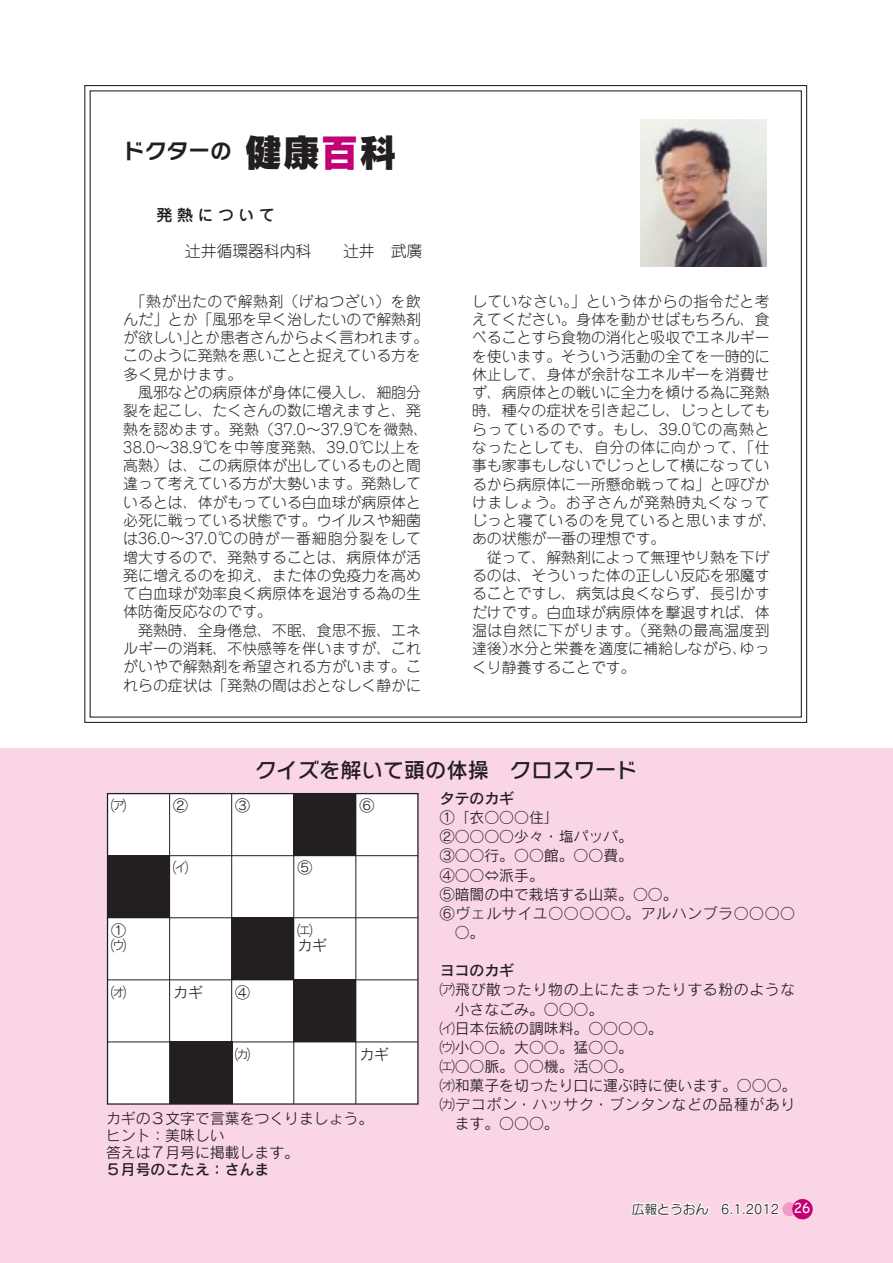
<style>
.page{position:relative;width:893px;height:1263px;background:#fff}
.page>*{position:absolute;margin:0;border:0;box-sizing:border-box;transform-origin:0 0}
.t1{font:38.25px "Rodin NTLG Pro EB";color:#231f20}
.t2{font:21.75px "Rodin NTLG Pro B";color:#231f20}
.t3{font:21.3px "Rodin NTLG Pro DB";color:#231f20}
.t4{font:300 15.9px "Jun 101 Pro";letter-spacing:-.01em;color:#231f20}
.t5{font:500 15.9px "Jun 34 Pro";letter-spacing:.285em;color:#231f20}
.t6{font:300 14.85px/18.3px "Jun 101 Pro";color:#231f20}
.t7{font:14.85px/19.2px "Rodin Pro M";color:#231f20}
.t8{font:300 14.85px "Jun 101 Pro";letter-spacing:.03em;color:#231f20}
.t9{font:300 14.85px "Jun 101 Pro";letter-spacing:.06em;color:#231f20}
.t10{font:14.85px "Rodin Pro M";letter-spacing:.04em;color:#231f20}
.t11{font:14.85px "Rodin Pro M";letter-spacing:.045em;color:#231f20}
.t12{font:14.85px "Rodin Pro DB";color:#231f20}
.t13{font:13.8px "Comic Sans MS";color:#fff}
.t14{font:12.75px "Seurat Pro M";color:#231f20}
.s1{color:#c30175}
</style>
<div class="page">
<svg style="left:84px;top:85px;width:724px;height:638px"></svg>
<div style="left:0;top:748px;width:893px;height:515px;background:#fad5e5"></div>
<div style="left:782px;top:1202px;width:14px;height:14px;background:#f499c2;border-radius:50%"></div>
<div style="left:792px;top:1199px;width:21px;height:20px;background:#c30175;border-radius:50%"></div>
<svg style="left:631px;top:1202px;width:79px;height:14px"></svg>
<svg style="left:721px;top:1202px;width:58px;height:13px"></svg>
<svg style="left:125px;top:139px;width:64px;height:24px"></svg>
<svg style="left:209px;top:140px;width:24px;height:23px"></svg>
<svg style="left:243px;top:113px;width:155px;height:76px"></svg>
<img style="left:640px;top:120px;width:126px;height:146px">
<div style="left:108px;top:793px;width:310px;height:311px;background:#fff"></div>
<div style="left:294px;top:793px;width:62px;height:63px;background:#231f20"></div>
<div style="left:232px;top:918px;width:62px;height:62px;background:#231f20"></div>
<div style="left:294px;top:980px;width:62px;height:62px;background:#231f20"></div>
<div style="left:108px;top:855px;width:62px;height:62px;background:#231f20"></div>
<div style="left:170px;top:1041px;width:62px;height:63px;background:#231f20"></div>
<div style="left:107px;top:793px;width:312px;height:312px;border:1px solid #231f20"></div>
<hr style="left:108px;top:855px;width:310px;height:1px;background:#231f20">
<hr style="left:108px;top:917px;width:310px;height:1px;background:#231f20">
<hr style="left:108px;top:979px;width:310px;height:1px;background:#231f20">
<hr style="left:108px;top:1041px;width:310px;height:1px;background:#231f20">
<hr style="left:169px;top:793px;width:1px;height:311px;background:#231f20">
<hr style="left:231px;top:793px;width:1px;height:311px;background:#231f20">
<hr style="left:293px;top:793px;width:1px;height:311px;background:#231f20">
<hr style="left:356px;top:793px;width:1px;height:311px;background:#231f20">
<h2 class="t2" style="left:123px;top:136px;width:110px">ドクターの</h2>
<h1 class="t1" style="left:244px;top:126px;width:155px">健康<span class="s1">百</span>科</h1>
<p class="t5" style="left:125px;top:202px;width:152px">　　発熱について</p>
<p class="t4" style="left:185px;top:238px;width:239px">辻井循環器科内科　　辻井　武廣</p>
<p class="t8" style="left:123px;top:289px;width:299px">　「熱が出たので解熱剤（げねつざい）を飲</p>
<p class="t6" style="left:123px;top:308px;width:299px">んだ」とか「風邪を早く治したいので解熱剤</p>
<p class="t6" style="left:190px;top:327px;width:240px">とか患者さんからよく言われます。</p>
<p class="t6" style="left:123px;top:327px;width:307px">が欲しい」<br>このように発熱を悪いことと捉えている方を多く見かけます。<br>　風邪などの病原体が身体に侵入し、細胞分裂を起こし、たくさんの数に増えますと、発熱を認めます。発熱（37.0〜37.9℃を微熱、<br>38.0〜38.9℃を中等度発熱、39.0℃以上を高熱）は、この病原体が出しているものと間違って考えている方が大勢います。発熱しているとは、体がもっている白血球が病原体と必死に戦っている状態です。ウイルスや細菌は36.0〜37.0℃の時が一番細胞分裂をして増大するので、発熱することは、病原体が活発に増えるのを抑え、また体の免疫力を高めて白血球が効率良く病原体を退治する為の生体防衛反応なのです。<br>　発熱時、全身倦怠、不眠、食思不振、エネルギーの消耗、不快感等を伴いますが、これがいやで解熱剤を希望される方がいます。これらの症状は「発熱の間はおとなしく静かに</p>
<p class="t8" style="left:472px;top:289px;width:299px">していなさい。」という体からの指令だと考</p>
<p class="t6" style="left:472px;top:308px;width:299px">えてください。身体を動かせばもちろん、食</p>
<p class="t6" style="left:472px;top:327px;width:299px">べることすら食物の消化と吸収でエネルギー</p>
<p class="t6" style="left:472px;top:345px;width:299px">を使います。そういう活動の全てを一時的に</p>
<p class="t6" style="left:472px;top:363px;width:299px">休止して、身体が余計なエネルギーを消費せ</p>
<p class="t6" style="left:472px;top:382px;width:299px">ず、病原体との戦いに全力を傾ける為に発熱</p>
<p class="t6" style="left:472px;top:400px;width:299px">時、種々の症状を引き起こし、じっとしても</p>
<p class="t9" style="left:472px;top:417px;width:299px">らっているのです。もし、39.0℃の高熱と</p>
<p class="t8" style="left:472px;top:436px;width:299px">なったとしても、自分の体に向かって、「仕</p>
<p class="t6" style="left:472px;top:455px;width:299px">事も家事もしないでじっとして横になってい</p>
<p class="t6" style="left:472px;top:473px;width:299px">るから病原体に一所懸命戦ってね」と呼びか</p>
<p class="t9" style="left:472px;top:490px;width:299px">けましょう。お子さんが発熱時丸くなって</p>
<p class="t8" style="left:472px;top:509px;width:307px">じっと寝ているのを見ていると思いますが、</p>
<p class="t6" style="left:472px;top:528px;width:195px">あの状態が一番の理想です。</p>
<p class="t6" style="left:472px;top:546px;width:299px">　従って、解熱剤によって無理やり熱を下げ</p>
<p class="t6" style="left:472px;top:564px;width:299px">るのは、そういった体の正しい反応を邪魔す</p>
<p class="t6" style="left:472px;top:583px;width:299px">ることですし、病気は良くならず、長引かす</p>
<p class="t6" style="left:472px;top:601px;width:299px">だけです。白血球が病原体を撃退すれば、体</p>
<p class="t8" style="left:472px;top:618px;width:299px">温は自然に下がります。（発熱の最高温度到</p>
<p class="t6" style="left:740px;top:638px;width:31px">ゆっ</p>
<p class="t6" style="left:509px;top:638px;width:240px">水分と栄養を適度に補給しながら、</p>
<p class="t6" style="left:472px;top:638px;width:165px">達後）<br>くり静養することです。</p>
<p class="t7" style="left:111px;top:796px;width:16px">ア</p>
<p class="t7" style="left:111px;top:921px;width:16px;line-height:15.9px">1ウ</p>
<p class="t7" style="left:111px;top:982px;width:16px">オ</p>
<h3 class="t3" style="left:255px;top:756px;width:384px">クイズを解いて頭の体操　クロスワード</h3>
<p class="t7" style="left:173px;top:796px;width:16px">2</p>
<p class="t7" style="left:235px;top:796px;width:16px">3</p>
<p class="t7" style="left:359px;top:796px;width:16px">6</p>
<p class="t7" style="left:173px;top:858px;width:16px">イ</p>
<p class="t7" style="left:297px;top:858px;width:16px">5</p>
<p class="t7" style="left:297px;top:921px;width:31px;line-height:15.9px">エカギ</p>
<p class="t7" style="left:173px;top:982px;width:31px">カギ</p>
<p class="t7" style="left:235px;top:982px;width:16px">4</p>
<p class="t7" style="left:235px;top:1044px;width:16px">カ</p>
<p class="t7" style="left:359px;top:1044px;width:31px">カギ</p>
<p class="t12" style="left:440px;top:789px;width:76px">タテのカギ</p>
<p class="t7" style="left:440px;top:807px;width:357px">①「衣○○○住「<br>②○○○○少々・塩パッパ。<br>③○○行。○○館。○○費。<br>④○○⇔派手。<br>⑤暗闇の中で栽培する山菜。○○。<br>⑥ヴェルサイユ○○○○○。アルハンブラ○○○○</p>
<p class="t7" style="left:455px;top:922px;width:31px">○。</p>
<p class="t12" style="left:440px;top:961px;width:76px">ヨコのカギ</p>
<p class="t10" style="left:440px;top:980px;width:357px">ア飛び散ったり物の上にたまったりする粉のような</p>
<p class="t7" style="left:455px;top:999px;width:150px">小さなごみ。○○○。</p>
<p class="t7" style="left:440px;top:1018px;width:224px">イ日本伝統の調味料。○○○○。</p>
<p class="t7" style="left:440px;top:1037px;width:195px">ウ小○○。大○○。猛○○。</p>
<p class="t7" style="left:440px;top:1056px;width:195px">エ○○脈。○○機。活○○。</p>
<p class="t7" style="left:440px;top:1075px;width:358px">オ和菓子を切ったり口に運ぶ時に使います。○○○。</p>
<p class="t7" style="left:106px;top:1108px;width:269px">カギの３文字で言葉をつくりましょう。</p>
<p class="t7" style="left:106px;top:1125px;width:120px">ヒント：美味しい</p>
<p class="t7" style="left:106px;top:1142px;width:195px">答えは７月号に掲載します。</p>
<p class="t12" style="left:106px;top:1160px;width:165px">５月号のこたえ：さんま</p>
<p class="t11" style="left:440px;top:1095px;width:357px">カデコポン・ハッサク・ブンタンなどの品種があり</p>
<p class="t7" style="left:455px;top:1114px;width:106px">ます。○○○。</p>
<p class="t14" style="left:632px;top:1200px;width:78px">広報とうおん</p>
<p class="t14" style="left:721px;top:1200px;width:60px">6.1.2012</p>
<p class="t13" style="left:794px;top:1198px;width:18px">26</p>
</div>
